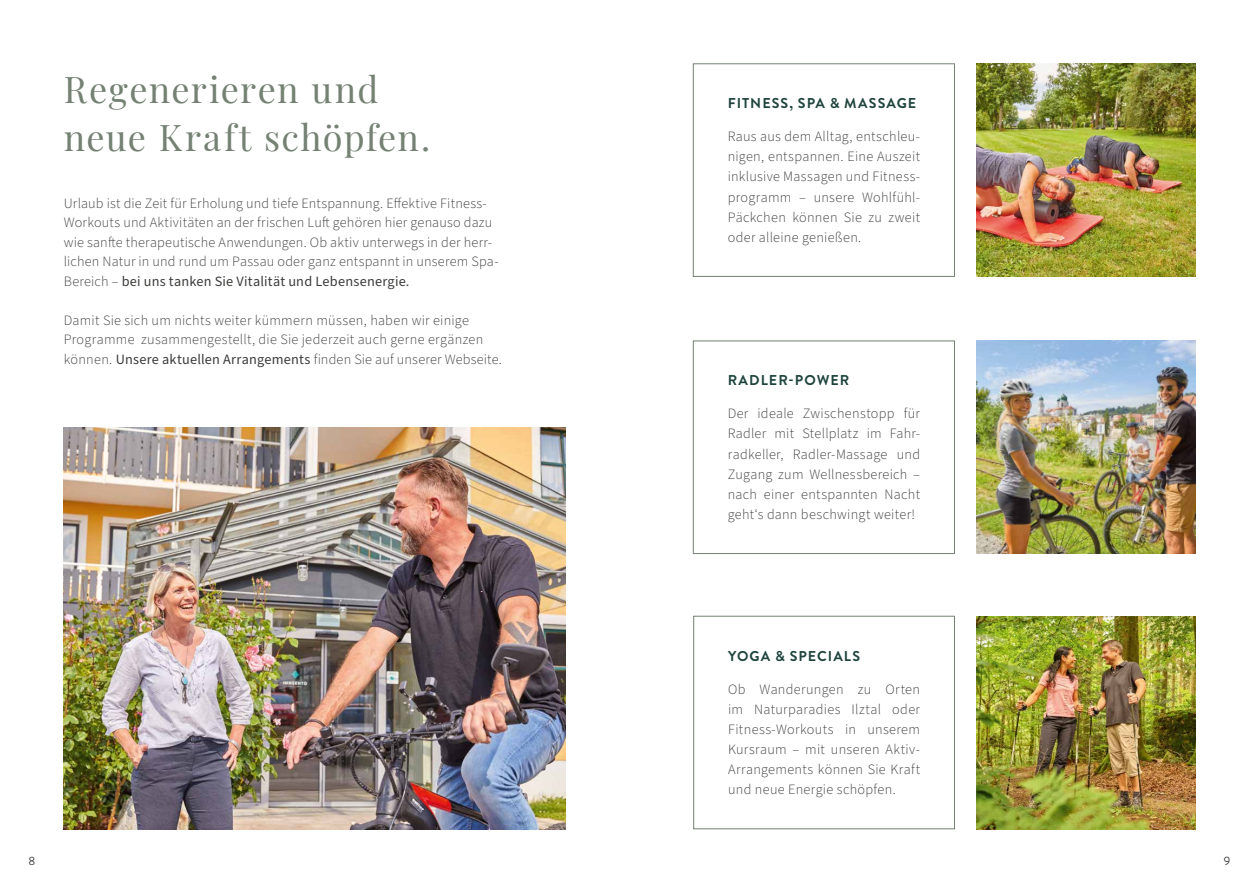
<style>
.page{position:relative;width:1259px;height:893px;background:#fff}
.page>*{position:absolute;margin:0;border:0;box-sizing:border-box;transform-origin:0 0}
.t1{font:36px/48px "Playfair Display";letter-spacing:.035em;color:#748173}
.t2{font:300 14.25px/20.2px "Source Sans Pro";letter-spacing:.015em;color:#3c3c3b;text-align:justify}
.t3{font:700 14.25px "Brandon Grotesque";letter-spacing:.075em;color:#1f443d}
.t4{font:12px "Brandon Grotesque";color:#3c3c3b}
.s1{font-weight:400}
</style>
<div class="page">
<div style="left:693px;top:63px;width:262px;height:214px;border:1px solid #748173"></div>
<div style="left:693px;top:341px;width:262px;height:213px;border:1px solid #748173"></div>
<div style="left:693px;top:616px;width:262px;height:213px;border:1px solid #748173"></div>
<img style="left:64px;top:428px;width:502px;height:401px">
<img style="left:976px;top:64px;width:219px;height:213px">
<img style="left:976px;top:341px;width:219px;height:213px">
<img style="left:976px;top:616px;width:219px;height:213px">
<h1 class="t1" style="left:64px;top:62px;width:368px">Regenerieren und neue Kraft schöpfen.</h1>
<p class="t2" style="left:64px;top:194px;width:436px;line-height:19.5px;text-align:left">Urlaub ist die Zeit für Erholung und tiefe Entspannung. Effektive Fitness-Workouts und Aktivitäten an der frischen Luft gehören hier genauso dazu wie sanfte therapeutische Anwendungen. Ob aktiv unterwegs in der herr&shy;lichen Natur in und rund um Passau oder ganz entspannt in unserem Spa-Bereich – <span class="s1">bei uns tanken Sie Vitalität und Lebensenergie.</span></p>
<p class="t2" style="left:64px;top:311px;width:439px;line-height:19.5px;text-align:left">Damit Sie sich um nichts weiter kümmern müssen, haben wir einige<br>Programme zusammengestellt, die Sie jederzeit auch gerne ergänzen können. <span class="s1">Unsere aktuellen Arrangements</span> finden Sie auf unserer Webseite.</p>
<p class="t3" style="left:728px;top:93px;width:190px">FITNESS, SPA &amp; MASSAGE</p>
<p class="t2" style="left:727px;top:127px;width:194px">Raus aus dem Alltag, entschleu&shy;nigen, entspannen. Eine Auszeit inklusive Massagen und Fitness&shy;programm – unsere Wohlfühl-Päckchen können Sie zu zweit oder alleine genießen.</p>
<p class="t3" style="left:728px;top:370px;width:123px">RADLER-POWER</p>
<p class="t2" style="left:727px;top:404px;width:194px">Der ideale Zwischenstopp für Radler mit Stellplatz im Fahr&shy;radkeller, Radler-Massage und Zugang zum Wellnessbereich – nach einer entspannten Nacht geht‘s dann beschwingt weiter!</p>
<p class="t3" style="left:728px;top:646px;width:133px">YOGA &amp; SPECIALS</p>
<p class="t2" style="left:728px;top:679px;width:193px">Ob Wanderungen zu Orten im Naturparadies Ilztal oder Fitness-Workouts in unserem Kursraum – mit unseren Aktiv-Arrangements können Sie Kraft und neue Energie schöpfen.</p>
<p class="t4" style="left:28px;top:853px;width:8px">8</p>
<p class="t4" style="left:1223px;top:853px;width:8px">9</p>
</div>
